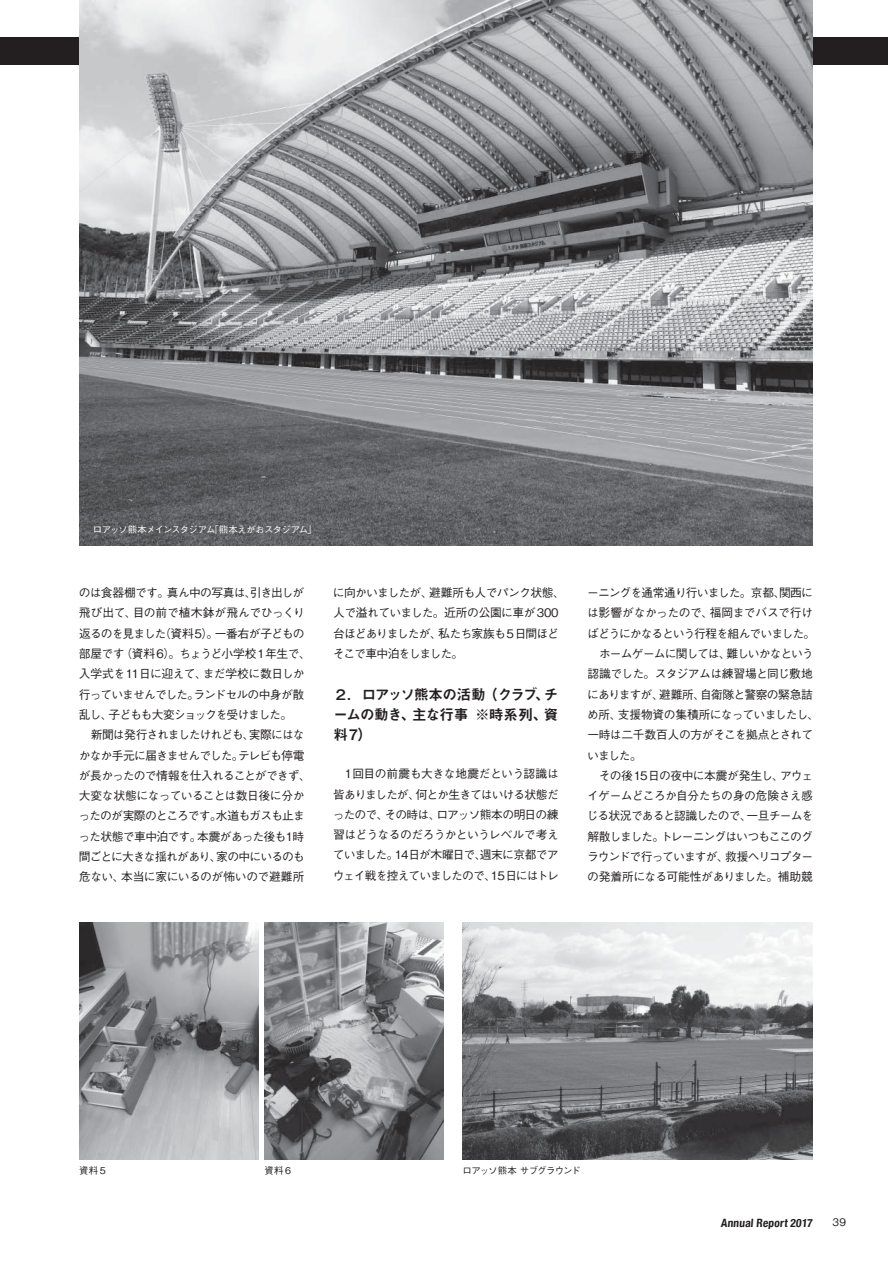
<style>
.page{position:relative;width:893px;height:1263px;background:#fff}
.page>*{position:absolute;margin:0;border:0;box-sizing:border-box;transform-origin:0 0}
.t1{font:14.55px/20.2px "Midashi Go Pro MB31 90 msp RKSJ H";letter-spacing:-.05em;color:#231f20;text-align:justify}
.t2{font:11.7px/20.2px "Gothic BBB Pro Medium 90 msp RKSJ H";letter-spacing:-.06em;color:#231f20}
.t3{font:700 condensed 11.4px "Helvetica Neue";color:#231f20}
.t4{font:10.35px "Gothic BBB Pro Medium 90 msp RKSJ H";color:#231f20}
.t5{font:9.45px "Gothic BBB Pro Medium 90 msp RKSJ H";letter-spacing:-.075em;color:#fff}
.t6{font:9.45px "Gothic BBB Pro Medium 90 msp RKSJ H";letter-spacing:-.06em;color:#231f20}
</style>
<div class="page">
<div style="left:0;top:38px;width:888px;height:27px;background:#231f20"></div>
<img style="left:79px;top:0;width:734px;height:546px">
<img style="left:79px;top:923px;width:179px;height:237px">
<img style="left:265px;top:923px;width:179px;height:237px">
<img style="left:463px;top:923px;width:350px;height:237px">
<p class="t5" style="left:93px;top:526px;width:226px">ロアッソ熊本メインスタジアム「熊本えがおスタジアム」</p>
<p class="t2" style="left:79px;top:584px;width:234px">のは食器棚です。真ん中の写真は、引き出しが飛び出て、目の前で植木鉢が飛んでひっくり返るのを見ました（資料5）。一番右が子どもの部屋です（資料6）。ちょうど小学校1年生で、入学式を11日に迎えて、まだ学校に数日しか行っていませんでした。ランドセルの中身が散乱し、子どもも大変ショックを受けました。<br>　新聞は発行されましたけれども、実際にはなかなか手元に届きませんでした。テレビも停電が長かったので情報を仕入れることができず、大変な状態になっていることは数日後に分かったのが実際のところです。水道もガスも止まった状態で車中泊です。本震があった後も1時間ごとに大きな揺れがあり、家の中にいるのも危ない、本当に家にいるのが怖いので避難所</p>
<p class="t2" style="left:333px;top:584px;width:234px">に向かいましたが、避難所も人でパンク状態、人で溢れていました。近所の公園に車が300台ほどありましたが、私たち家族も5日間ほどそこで車中泊をしました。</p>
<p class="t1" style="left:333px;top:686px;width:227px">２．ロアッソ熊本の活動 （クラブ、チームの動き、主な行事 ※時系列、資料7）</p>
<p class="t2" style="left:333px;top:765px;width:228px;text-align:justify">　1回目の前震も大きな地震だという認識は皆ありましたが、何とか生きてはいける状態だったので、その時は、ロアッソ熊本の明日の練習はどうなるのだろうかというレベルで考えていました。14日が木曜日で、週末に京都でアウェイ戦を控えていましたので、15日にはトレ</p>
<p class="t2" style="left:587px;top:584px;width:234px">ーニングを通常通り行いました。京都、関西には影響がなかったので、福岡までバスで行けばどうにかなるという行程を組んでいました。　ホームゲームに関しては、難しいかなという認識でした。スタジアムは練習場と同じ敷地にありますが、避難所、自衛隊と警察の緊急詰め所、支援物資の集積所になっていましたし、一時は二千数百人の方がそこを拠点とされていました。<br>　その後15日の夜中に本震が発生し、アウェイゲームどころか自分たちの身の危険さえ感じる状況であると認識したので、一旦チームを解散しました。トレーニングはいつもここのグラウンドで行っていますが、救援ヘリコプターの発着所になる可能性がありました。補助競</p>
<p class="t6" style="left:79px;top:1167px;width:28px">資料5</p>
<p class="t6" style="left:265px;top:1167px;width:28px">資料6</p>
<p class="t6" style="left:463px;top:1167px;width:120px">ロアッソ熊本 サブグラウンド</p>
<p class="t3" style="left:721px;top:1216px;width:94px">Annual Report 2017</p>
<p class="t4" style="left:832px;top:1218px;width:15px">39</p>
</div>
